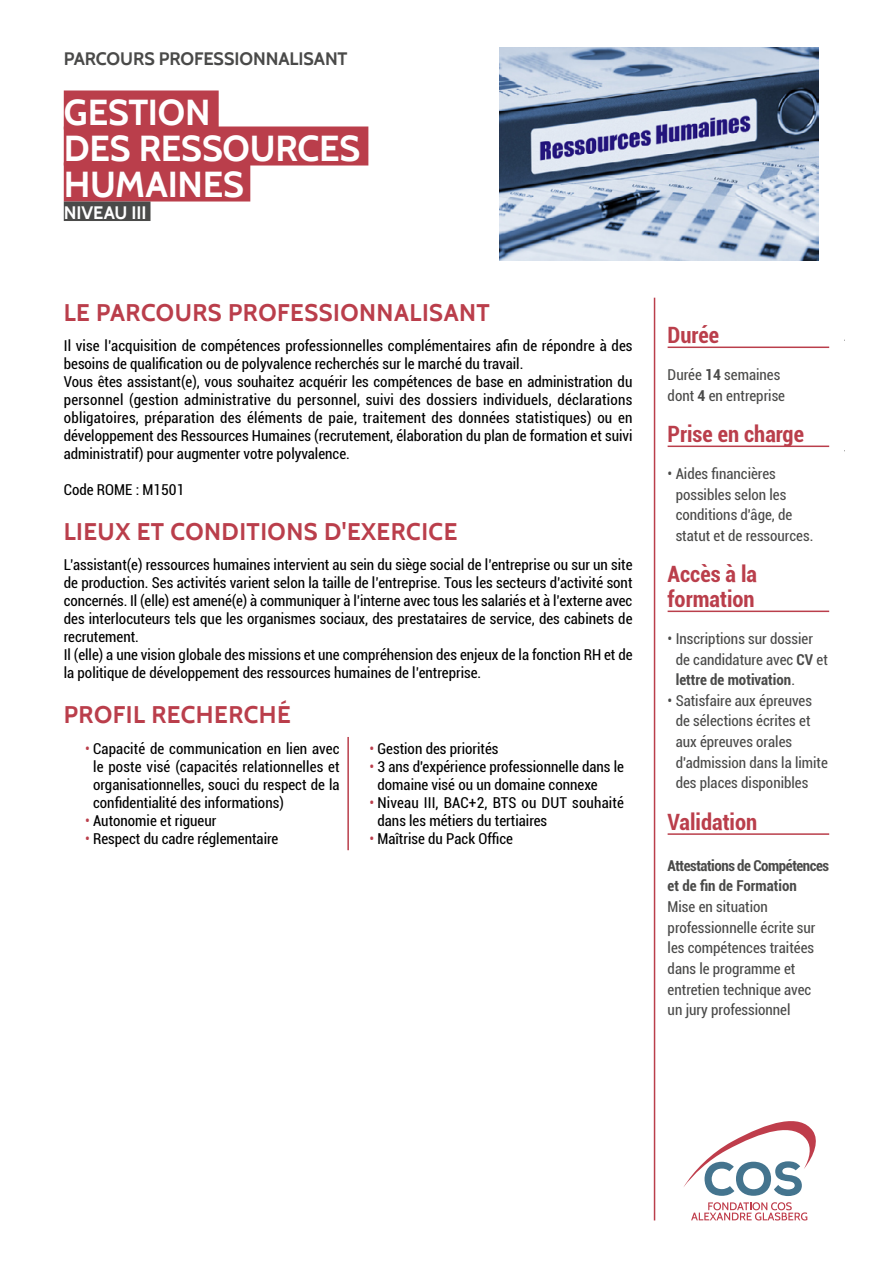
<style>
.page{position:relative;width:893px;height:1263px;background:#fff}
.page>*{position:absolute;margin:0;border:0;box-sizing:border-box;transform-origin:0 0}
.t1{font:700 36px/36px "Cabin";letter-spacing:-.005em;color:#fff}
.t2{font:700 24px "Cabin";letter-spacing:.02em;color:#ba3e4b}
.t3{font:700 condensed 22.5px/24.8px "Roboto";color:#ba3e4b}
.t4{font:700 18px "Cabin";letter-spacing:-.005em;color:#4a4a49}
.t5{font:700 18px "Cabin";letter-spacing:-.005em;color:#fff}
.t6{font:condensed 15px/18px "Roboto";color:#000}
.t7{font:condensed 15px/20.7px "Roboto";color:#4a4a49}
.t8{font:700 condensed 15px/20.7px "Roboto";letter-spacing:-.03em;color:#4a4a49}
.s1{color:#ba3e4b}
.s2{font-weight:700}
</style>
<div class="page">
<div style="left:64px;top:90px;width:155px;height:39px;background:#ba3e4b"></div>
<div style="left:64px;top:126px;width:304px;height:39px;background:#ba3e4b"></div>
<div style="left:64px;top:162px;width:186px;height:39px;background:#ba3e4b"></div>
<div style="left:64px;top:201px;width:86px;height:20px;background:#4a4a49"></div>
<img style="left:500px;top:48px;width:318px;height:212px">
<hr style="left:654px;top:298px;width:1px;height:922px;background:#ba3e4b">
<hr style="left:668px;top:347px;width:161px;height:1px;background:#ba3e4b">
<hr style="left:668px;top:446px;width:161px;height:1px;background:#ba3e4b">
<hr style="left:668px;top:611px;width:161px;height:1px;background:#ba3e4b">
<hr style="left:668px;top:833px;width:161px;height:2px;background:#ba3e4b">
<svg style="left:691px;top:1202px;width:116px;height:18px"></svg>
<svg style="left:683px;top:1121px;width:133px;height:75px"></svg>
<hr style="left:347px;top:737px;width:2px;height:113px;background:#ba3e4b">
<p class="t4" style="left:64px;top:48px;width:285px">PARCOURS PROFESSIONNALISANT</p>
<h1 class="t1" style="left:64px;top:94px;width:298px">GESTION<br>DES RESSOURCES<br>HUMAINES</h1>
<p class="t5" style="left:64px;top:202px;width:84px">NIVEAU III</p>
<h2 class="t2" style="left:64px;top:298px;width:428px">LE PARCOURS PROFESSIONNALISANT</h2>
<p class="t6" style="left:64px;top:336px;width:570px">Il vise l’acquisition de compétences professionnelles complémentaires afin de répondre à des besoins de qualification ou de polyvalence recherchés sur le marché du travail.<br>Vous êtes assistant(e), vous souhaitez acquérir les compétences de base en administration du personnel (gestion administrative du personnel, suivi des dossiers individuels, déclarations obligatoires, préparation des éléments de paie, traitement des données statistiques) ou en développement des Ressources Humaines (recrutement, élaboration du plan de formation et suivi administratif) pour augmenter votre polyvalence.</p>
<p class="t6" style="left:64px;top:480px;width:122px">Code ROME : M1501</p>
<h2 class="t2" style="left:64px;top:517px;width:395px">LIEUX ET CONDITIONS D'EXERCICE</h2>
<p class="t6" style="left:64px;top:555px;width:570px">L’assistant(e) ressources humaines intervient au sein du siège social de l’entreprise ou sur un site de production. Ses activités varient selon la taille de l’entreprise. Tous les secteurs d’activité sont concernés. Il (elle) est amené(e) à communiquer à l’interne avec tous les salariés et à l’externe avec des interlocuteurs tels que les organismes sociaux, des prestataires de service, des cabinets de recrutement.<br>Il (elle) a une vision globale des missions et une compréhension des enjeux de la fonction RH et de la politique de développement des ressources humaines de l’entreprise.</p>
<h2 class="t2" style="left:64px;top:700px;width:229px">PROFIL RECHERCHÉ</h2>
<p class="t6" style="left:93px;top:739px;width:248px;text-align:justify;text-indent:-8px"><span class="s1">•</span> Capacité de communication en lien avec le poste visé (capacités relationnelles et organisationnelles, souci du respect de la confidentialité des informations)</p>
<p class="t6" style="left:85px;top:811px;width:133px"><span class="s1">•</span> Autonomie et rigueur</p>
<p class="t6" style="left:85px;top:829px;width:195px"><span class="s1">•</span> Respect du cadre réglementaire</p>
<p class="t6" style="left:369px;top:739px;width:131px"><span class="s1">•</span> Gestion des priorités</p>
<p class="t6" style="left:377px;top:757px;width:248px;text-indent:-8px"><span class="s1">•</span> 3 ans d'expérience professionnelle dans le domaine visé ou un domaine connexe</p>
<p class="t6" style="left:377px;top:793px;width:248px;text-indent:-8px"><span class="s1">•</span> Niveau III, BAC+2, BTS ou DUT souhaité dans les métiers du tertiaires</p>
<p class="t6" style="left:369px;top:829px;width:145px"><span class="s1">•</span> Maîtrise du Pack Office</p>
<h3 class="t3" style="left:668px;top:322px;width:53px">Durée</h3>
<p class="t7" style="left:668px;top:364px;width:119px">Durée <span class="s2">14</span> semaines dont <span class="s2">4</span> en entreprise</p>
<h3 class="t3" style="left:668px;top:421px;width:138px">Prise en charge</h3>
<p class="t7" style="left:676px;top:463px;width:139px;text-indent:-8px">• Aides financières possibles selon les conditions d'âge, de statut et de ressources.</p>
<h3 class="t3" style="left:668px;top:561px;width:91px">Accès à la formation</h3>
<p class="t7" style="left:676px;top:628px;width:154px;text-indent:-8px">• Inscriptions sur dossier de candidature avec <span class="s2">CV</span> et <span class="s2">lettre de motivation</span>.</p>
<p class="t7" style="left:676px;top:690px;width:154px;text-indent:-8px">• Satisfaire aux épreuves de sélections écrites et aux épreuves orales d'admission dans la limite des places disponibles</p>
<h3 class="t3" style="left:668px;top:808px;width:91px">Validation</h3>
<p class="t8" style="left:668px;top:855px;width:163px">Attestations de Compétences et de fin de Formation</p>
<p class="t7" style="left:668px;top:896px;width:149px">Mise en situation professionnelle écrite sur les compétences traitées dans le programme et entretien technique avec un jury professionnel</p>
</div>
